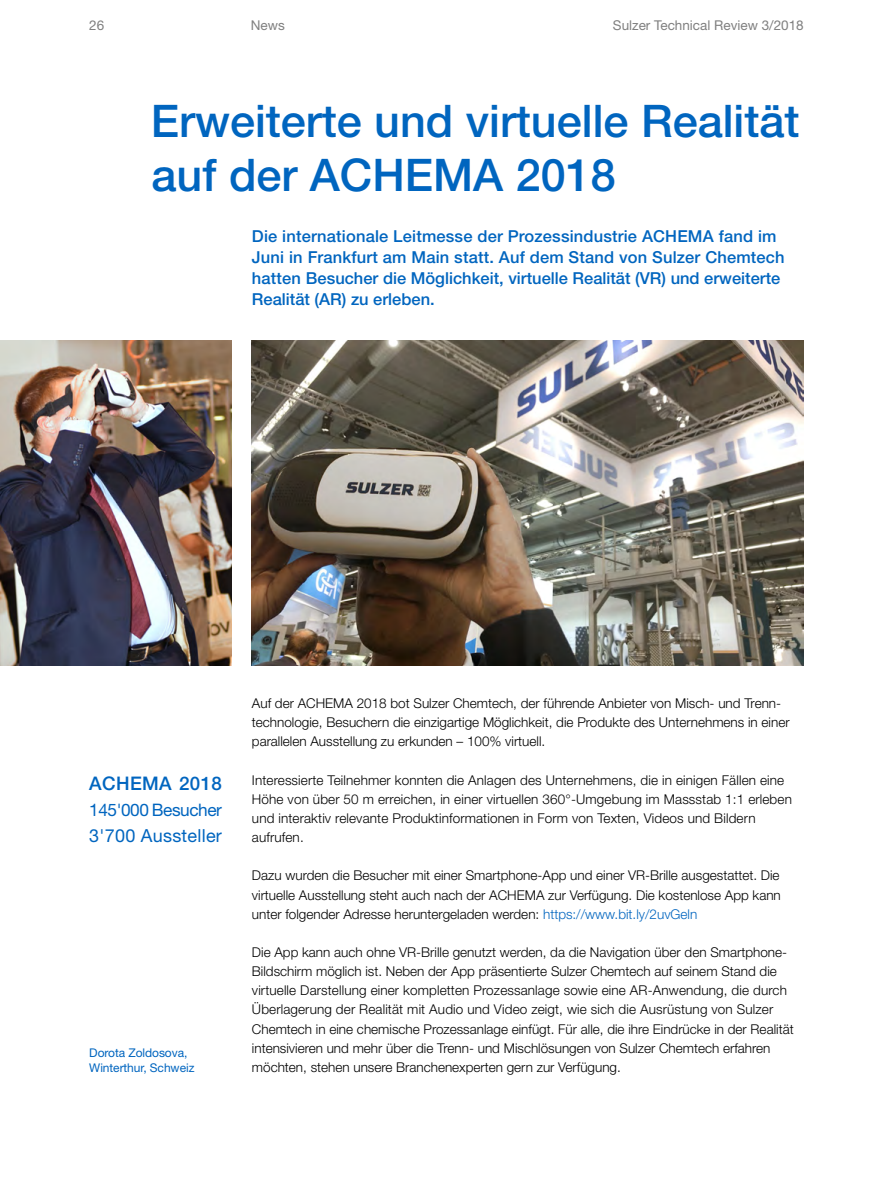
<style>
.page{position:relative;width:893px;height:1191px;background:#fff}
.page>*{position:absolute;margin:0;border:0;box-sizing:border-box;transform-origin:0 0}
.t1{font:500 45px/54px "Helvetica Neue LT Std";color:#0065bf}
.t2{font:500 18.75px "Helvetica Neue LT Std";letter-spacing:.02em;color:#0065bf}
.t3{font:18px "Helvetica Neue LT Std";letter-spacing:.015em;color:#0065bf}
.t4{font:17.25px "Helvetica Neue LT Std";letter-spacing:-.025em;color:#0065bf}
.t5{font:500 16.5px/21px "Helvetica Neue LT Std";letter-spacing:.01em;color:#0065bf}
.t6{font:300 13.5px/19.2px "Helvetica Neue LT Std";color:#000}
.t7{font:13.5px "Helvetica Neue LT Std";color:#808080}
.t8{font:12px/15px "Helvetica Neue LT Std";letter-spacing:-.005em;color:#0065bf}
.s1{color:#0065bf}
</style>
<div class="page">
<img style="left:252px;top:340px;width:552px;height:325px">
<img style="left:0;top:340px;width:232px;height:325px">
<p class="t7" style="left:89px;top:17px;width:17px">26</p>
<p class="t7" style="left:251px;top:17px;width:35px">News</p>
<p class="t7" style="left:613px;top:17px;width:192px">Sulzer Technical Review 3/2018</p>
<h1 class="t1" style="left:151px;top:93px;width:650px">Erweiterte und virtuelle Realität auf der ACHEMA 2018</h1>
<p class="t5" style="left:252px;top:226px;width:534px">Die internationale Leitmesse der Prozessindustrie ACHEMA fand im Juni in Frankfurt am Main statt. Auf dem Stand von Sulzer Chemtech hatten Besucher die Möglichkeit, virtuelle Realität (VR) und erweiterte Realität (AR) zu erleben.</p>
<h2 class="t2" style="left:89px;top:772px;width:134px">ACHEMA 2018</h2>
<p class="t4" style="left:89px;top:799px;width:134px">145'000 Besucher</p>
<h3 class="t3" style="left:89px;top:825px;width:134px">3'700 Aussteller</h3>
<p class="t8" style="left:89px;top:1045px;width:107px">Dorota Zoldosova,<br>Winterthur, Schweiz</p>
<p class="t6" style="left:252px;top:693px;width:539px">Auf der ACHEMA 2018 bot Sulzer Chemtech, der führende Anbieter von Misch- und Trenn&shy;technologie, Besuchern die einzigartige Möglichkeit, die Produkte des Unternehmens in einer parallelen Ausstellung zu erkunden – 100% virtuell.</p>
<p class="t6" style="left:252px;top:770px;width:541px">Interessierte Teilnehmer konnten die Anlagen des Unternehmens, die in einigen Fällen eine Höhe von über 50 m erreichen, in einer virtuellen 360°-Umgebung im Massstab 1:1 erleben und interaktiv relevante Produktinformationen in Form von Texten, Videos und Bildern aufrufen.</p>
<p class="t6" style="left:252px;top:865px;width:530px;text-align:justify">Dazu wurden die Besucher mit einer Smartphone-App und einer VR-Brille ausgestattet. Die virtuelle Ausstellung steht auch nach der ACHEMA zur Verfügung. Die kostenlose App kann unter folgender Adresse heruntergeladen werden: <span class="s1">https://www.bit.ly/2uvGeln</span></p>
<p class="t6" style="left:252px;top:942px;width:543px">Die App kann auch ohne VR-Brille genutzt werden, da die Navigation über den Smartphone-Bildschirm möglich ist. Neben der App präsentierte Sulzer Chemtech auf seinem Stand die virtuelle Darstellung einer kompletten Prozessanlage sowie eine AR-Anwendung, die durch Überlagerung der Realität mit Audio und Video zeigt, wie sich die Ausrüstung von Sulzer Chemtech in eine chemische Prozessanlage einfügt. Für alle, die ihre Eindrücke in der Realität intensivieren und mehr über die Trenn- und Mischlösungen von Sulzer Chemtech erfahren möchten, stehen unsere Branchenexperten gern zur Verfügung.</p>
</div>
